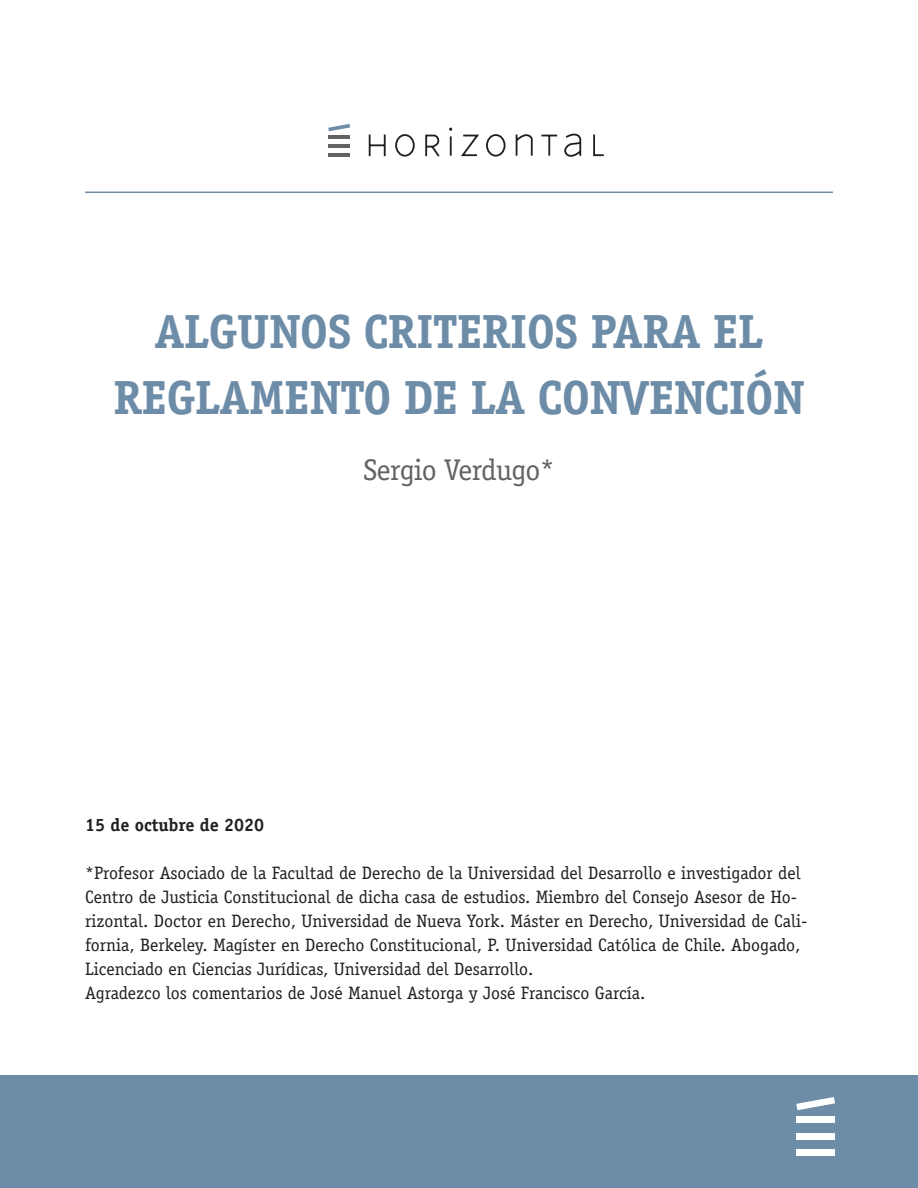
<style>
.page{position:relative;width:918px;height:1188px;background:#fff}
.page>*{position:absolute;margin:0;border:0;box-sizing:border-box;transform-origin:0 0}
.t1{font:700 48px "Officina Serif Std";letter-spacing:-.02em;color:#6d8ca8}
.t2{font:30px "Officina Serif Std";letter-spacing:-.02em;color:#636363}
.t3{font:18px/24px "Officina Serif Std";color:#231f20}
.t4{font:700 18px "Officina Serif Std";color:#231f20}
</style>
<div class="page">
<hr style="left:85px;top:192px;width:748px;height:1px;background:#6d8ca8">
<hr style="left:328px;top:135px;width:22px;height:3px;background:#636363">
<svg style="left:328px;top:124px;width:22px;height:7px"></svg>
<hr style="left:328px;top:144px;width:22px;height:4px;background:#636363">
<hr style="left:328px;top:153px;width:22px;height:4px;background:#636363">
<svg style="left:368px;top:128px;width:236px;height:29px"></svg>
<div style="left:0;top:1075px;width:918px;height:113px;background:#6d8ca8"></div>
<div style="left:797px;top:1116px;width:38px;height:7px;background:#fff"></div>
<svg style="left:796px;top:1097px;width:39px;height:13px"></svg>
<div style="left:797px;top:1133px;width:38px;height:6px;background:#fff"></div>
<div style="left:797px;top:1149px;width:38px;height:7px;background:#fff"></div>
<p class="t1" style="left:154px;top:302px;width:611px">ALGUNOS CRITERIOS PARA EL</p>
<p class="t1" style="left:113px;top:368px;width:693px">REGLAMENTO DE LA CONVENCIÓN</p>
<p class="t2" style="left:363px;top:452px;width:193px">Sergio Verdugo*</p>
<p class="t4" style="left:85px;top:813px;width:181px">15 de octubre de 2020</p>
<p class="t3" style="left:85px;top:860px;width:724px">*Profesor Asociado de la Facultad de Derecho de la Universidad del Desarrollo e investigador del Centro de Justicia Constitucional de dicha casa de estudios. Miembro del Consejo Asesor de Ho&shy;rizontal. Doctor en Derecho, Universidad de Nueva York. Máster en Derecho, Universidad de Cali&shy;fornia, Berkeley. Magíster en Derecho Constitucional, P. Universidad Católica de Chile. Abogado, Licenciado en Ciencias Jurídicas, Universidad del Desarrollo.</p>
<p class="t3" style="left:85px;top:980px;width:562px">Agradezco los comentarios de José Manuel Astorga y José Francisco García.</p>
</div>
